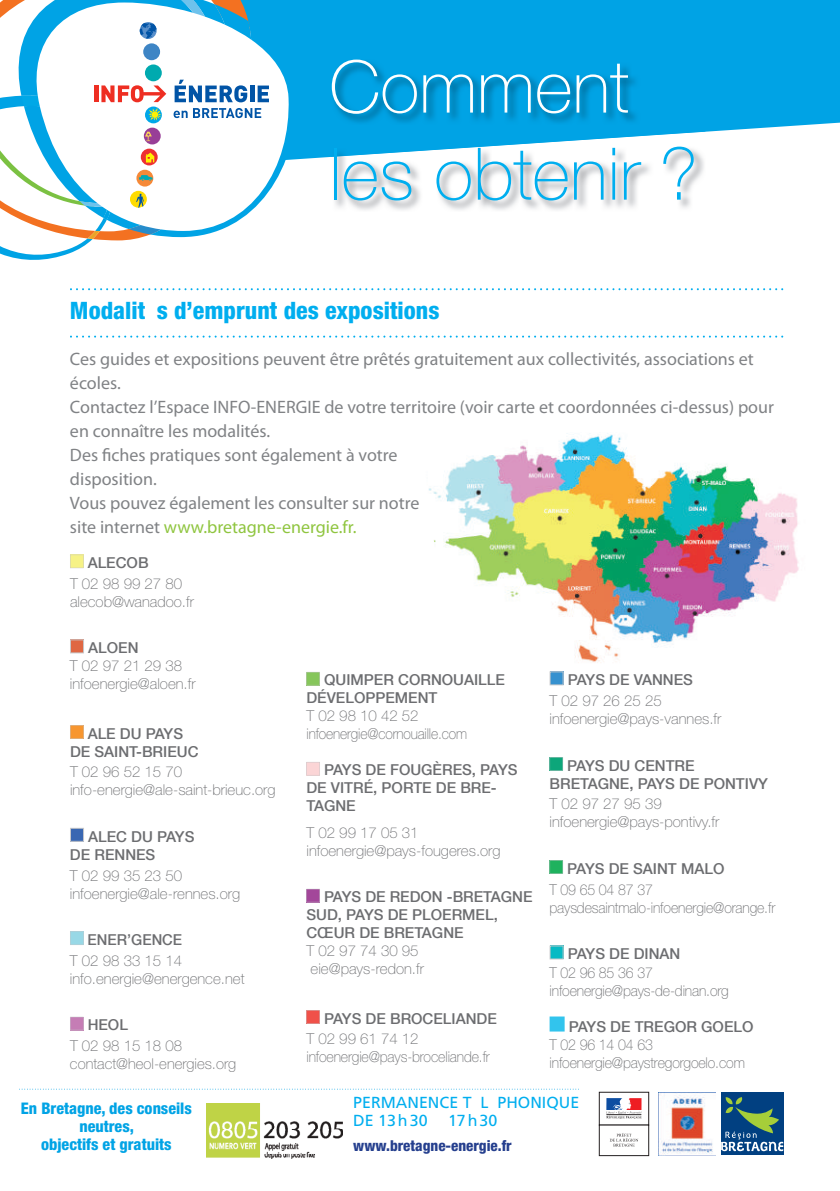
<style>
.page{position:relative;width:840px;height:1191px;background:#fff}
.page>*{position:absolute;margin:0;border:0;box-sizing:border-box;transform-origin:0 0}
.t1{font:100 72.6px "Helvetica Neue";color:#00aeef}
.t2{font:100 72.6px "Helvetica Neue";color:#fff}
.t3{font:800 condensed 24px "Helvetica Neue";color:#00aeef}
.t4{font:18px/24px "Myriad Pro";color:#808285}
.t5{font:800 condensed 16px/18px "Helvetica Neue";color:#00a3e5;text-align:center}
.t6{font:16px/18px "Frutiger";color:#00aeef}
.t7{font:100 15px/18px "Helvetica Neue";color:#6c6d70}
.t8{font:500 15px/18px "Helvetica Neue";color:#6c6d70}
.t9{font:100 15px/18px "Helvetica Neue";color:#6c6d70;scale:.94 1}
.t10{font:800 condensed 15px "Helvetica Neue";color:#253f8e}
.s1{color:#8fc53f}
</style>
<div class="page">
<svg style="left:297px;top:0;width:542px;height:160px;background:#17abe7"></svg>
<div style="left:720px;top:1092px;width:62px;height:62px;background:#014081"></div>
<svg style="left:720px;top:1096px;width:62px;height:55px"></svg>
<img style="left:658px;top:1092px;width:56px;height:63px">
<svg style="left:19px;top:1088px;width:557px;height:1px"></svg>
<img style="left:428px;top:433px;width:371px;height:230px">
<svg style="left:0;top:0;width:297px;height:260px"></svg>
<div style="left:598px;top:1092px;width:50px;height:33px;background:#fff;border:1px solid #231f20"></div>
<div style="left:598px;top:1124px;width:50px;height:31px;background:#fff"></div>
<svg style="left:610px;top:1133px;width:28px;height:13px"></svg>
<svg style="left:606px;top:1098px;width:35px;height:20px"></svg>
<svg style="left:70px;top:288px;width:712px;height:2px"></svg>
<svg style="left:70px;top:335px;width:712px;height:2px"></svg>
<img style="left:206px;top:1103px;width:137px;height:55px">
<svg style="left:70px;top:554px;width:13px;height:14px"></svg>
<svg style="left:70px;top:639px;width:14px;height:14px"></svg>
<svg style="left:70px;top:725px;width:13px;height:13px"></svg>
<svg style="left:70px;top:828px;width:14px;height:14px"></svg>
<svg style="left:70px;top:931px;width:13px;height:14px"></svg>
<svg style="left:70px;top:1016px;width:13px;height:14px"></svg>
<svg style="left:306px;top:672px;width:14px;height:13px"></svg>
<svg style="left:306px;top:762px;width:14px;height:13px"></svg>
<svg style="left:306px;top:888px;width:14px;height:14px"></svg>
<svg style="left:306px;top:1010px;width:14px;height:13px"></svg>
<svg style="left:549px;top:671px;width:14px;height:14px"></svg>
<svg style="left:549px;top:757px;width:13px;height:13px"></svg>
<svg style="left:549px;top:860px;width:13px;height:14px"></svg>
<svg style="left:549px;top:945px;width:14px;height:14px"></svg>
<svg style="left:549px;top:1016px;width:15px;height:15px"></svg>
<img style="left:330px;top:157px;width:375px;height:53px">
<img style="left:330px;top:59px;width:375px;height:98px">
<h1 class="t2" style="left:329px;top:45px;width:301px">Comment</h1>
<h1 class="t1" style="left:329px;top:132px;width:370px">les obtenir ?</h1>
<h2 class="t3" style="left:70px;top:295px;width:371px">Modalités d’emprunt des expositions</h2>
<p class="t4" style="left:70px;top:347px;width:705px">Ces guides et expositions peuvent être prêtés gratuitement aux collectivités, associations et écoles.<br>Contactez l’Espace INFO-ENERGIE de votre territoire (voir carte et coordonnées ci-dessus) pour en connaître les modalités.<br>Des ches pratiques sont également à votre<br>disposition.<br>Vous pouvez également les consulter sur notre<br>site internet <span class="s1">www.bretagne-energie.fr.</span></p>
<p class="t8" style="left:88px;top:553px;width:62px">ALECOB</p>
<p class="t7" style="left:70px;top:574px;width:125px">T 02 98 99 27 80 alecob@wanadoo.fr</p>
<p class="t8" style="left:88px;top:638px;width:52px">ALOEN</p>
<p class="t7" style="left:70px;top:657px;width:127px">T 02 97 21 29 38 infoenergie@aloen.fr</p>
<p class="t8" style="left:70px;top:723px;width:130px;text-align:center">ALE DU PAYS<br>DE SAINT-BRIEUC</p>
<p class="t7" style="left:70px;top:763px;width:207px">T 02 96 52 15 70 info-energie@ale-saint-brieuc.org</p>
<p class="t8" style="left:70px;top:827px;width:126px;text-indent:18px">ALEC DU PAYS<br>DE RENNES</p>
<p class="t7" style="left:70px;top:866px;width:171px">T 02 99 35 23 50 infoenergie@ale-rennes.org</p>
<p class="t8" style="left:88px;top:930px;width:96px">ENER’GENCE</p>
<p class="t7" style="left:70px;top:951px;width:176px">T 02 98 33 15 14 info.energie@energence.net</p>
<p class="t8" style="left:88px;top:1015px;width:42px">HEOL</p>
<p class="t7" style="left:70px;top:1036px;width:167px">T 02 98 15 18 08 contact@heol-energies.org</p>
<p class="t8" style="left:306px;top:670px;width:200px;text-indent:18px">QUIMPER CORNOUAILLE<br>DÉVELOPPEMENT</p>
<p class="t7" style="left:306px;top:707px;width:162px">T 02 98 10 42 52 infoenergie@cornouaille.com</p>
<p class="t8" style="left:306px;top:760px;width:212px;text-indent:18px">PAYS DE FOUGÈRES, PAYS<br>DE VITRÉ, PORTE DE BRE-<br>TAGNE</p>
<p class="t7" style="left:306px;top:823px;width:195px">T 02 99 17 05 31 infoenergie@pays-fougeres.org</p>
<p class="t8" style="left:306px;top:887px;width:227px;text-indent:18px">PAYS DE REDON -BRETAGNE<br>SUD, PAYS DE PLOERMEL,<br>CŒUR DE BRETAGNE</p>
<p class="t7" style="left:306px;top:942px;width:119px">T 02 97 74 30 95 eie@pays-redon.fr</p>
<p class="t8" style="left:324px;top:1008px;width:174px">PAYS DE BROCELIANDE</p>
<p class="t7" style="left:306px;top:1030px;width:185px">T 02 99 61 74 12 infoenergie@pays-broceliande.fr</p>
<p class="t8" style="left:567px;top:670px;width:127px">PAYS DE VANNES</p>
<p class="t7" style="left:549px;top:692px;width:173px">T 02 97 26 25 25 infoenergie@pays-vannes.fr</p>
<p class="t8" style="left:549px;top:755px;width:220px;text-indent:18px">PAYS DU CENTRE<br>BRETAGNE, PAYS DE PONTIVY</p>
<p class="t7" style="left:549px;top:795px;width:171px">T 02 97 27 95 39 infoenergie@pays-pontivy.fr</p>
<p class="t8" style="left:567px;top:859px;width:158px">PAYS DE SAINT MALO</p>
<p class="t9" style="left:549px;top:880px;width:241px">T 09 65 04 87 37 paysdesaintmalo-infoenergie@orange.fr</p>
<p class="t8" style="left:567px;top:944px;width:114px">PAYS DE DINAN</p>
<p class="t9" style="left:549px;top:963px;width:192px">T 02 96 85 36 37 infoenergie@pays-de-dinan.org</p>
<p class="t8" style="left:568px;top:1016px;width:186px">PAYS DE TREGOR GOELO</p>
<p class="t9" style="left:549px;top:1035px;width:209px">T 02 96 14 04 63 infoenergie@paystregorgoelo.com</p>
<p class="t5" style="left:21px;top:1098px;width:172px">En Bretagne, des conseils neutres,<br>objectifs et gratuits</p>
<p class="t6" style="left:353px;top:1093px;width:227px">PERMANENCE TÉLÉPHONIQUE<br>DE 13 h 30 À 17 h 30</p>
<p class="t10" style="left:353px;top:1136px;width:160px">www.bretagne-energie.fr</p>
</div>
